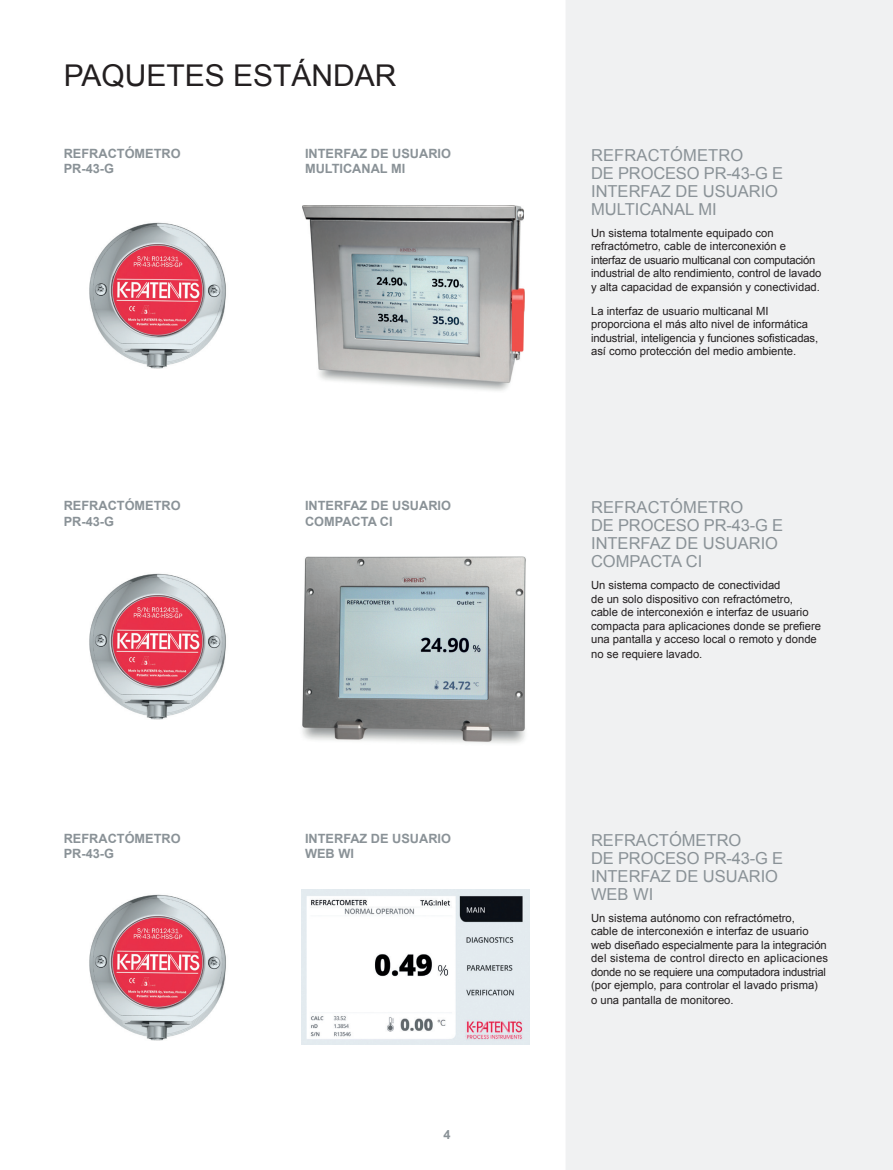
<style>
.page{position:relative;width:893px;height:1170px;background:#fff}
.page>*{position:absolute;margin:0;border:0;box-sizing:border-box;transform-origin:0 0}
.t1{font:30px "Arial";color:#231f20}
.t2{font:16.5px/18px "Arial";color:#8a9297}
.t3{font:700 12.75px/15.3px "Arial";color:#8a9297}
.Body_8_pt{font:11.25px/13.6px "Arial";color:#231f20}
</style>
<div class="page">
<div style="left:566px;top:0;width:327px;height:1169px;background:#f0f1f2"></div>
<img style="left:89px;top:222px;width:137px;height:147px">
<img style="left:89px;top:573px;width:137px;height:147px">
<img style="left:89px;top:894px;width:137px;height:147px">
<img style="left:302px;top:889px;width:227px;height:154px">
<img style="left:302px;top:206px;width:223px;height:185px">
<img style="left:302px;top:557px;width:224px;height:187px">
<h1 class="t1" style="left:64px;top:55px;width:334px">PAQUETES ESTÁNDAR</h1>
<h3 class="t3" style="left:64px;top:146px;width:118px">REFRACTÓMETRO<br>PR-43-G</h3>
<h3 class="t3" style="left:305px;top:146px;width:147px">INTERFAZ DE USUARIO<br>MULTICANAL MI</h3>
<h2 class="t2" style="left:591px;top:146px;width:194px">REFRACTÓMETRO<br>DE PROCESO PR-43-G E<br>INTERFAZ DE USUARIO<br>MULTICANAL MI</h2>
<p class="Body_8_pt" style="left:591px;top:226px;width:232px">Un sistema totalmente equipado con refractómetro, cable de interconexión e interfaz de usuario multicanal con computación industrial de alto rendimiento, control de lavado y alta capacidad de expansión y conectividad.</p>
<p class="Body_8_pt" style="left:591px;top:304px;width:229px">La interfaz de usuario multicanal MI proporciona el más alto nivel de informática industrial, inteligencia y funciones sofisticadas, así como protección del medio ambiente.</p>
<h3 class="t3" style="left:64px;top:498px;width:118px">REFRACTÓMETRO<br>PR-43-G</h3>
<h3 class="t3" style="left:305px;top:498px;width:147px">INTERFAZ DE USUARIO<br>COMPACTA CI</h3>
<h2 class="t2" style="left:591px;top:498px;width:194px">REFRACTÓMETRO<br>DE PROCESO PR-43-G E<br>INTERFAZ DE USUARIO<br>COMPACTA CI</h2>
<p class="Body_8_pt" style="left:591px;top:578px;width:232px">Un sistema compacto de conectividad<br>de un solo dispositivo con refractómetro, cable de interconexión e interfaz de usuario compacta para aplicaciones donde se prefiere una pantalla y acceso local o remoto y donde no se requiere lavado.</p>
<h3 class="t3" style="left:64px;top:831px;width:118px">REFRACTÓMETRO<br>PR-43-G</h3>
<h3 class="t3" style="left:305px;top:831px;width:147px">INTERFAZ DE USUARIO<br>WEB WI</h3>
<h2 class="t2" style="left:591px;top:831px;width:194px">REFRACTÓMETRO<br>DE PROCESO PR-43-G E<br>INTERFAZ DE USUARIO<br>WEB WI</h2>
<p class="Body_8_pt" style="left:591px;top:911px;width:239px">Un sistema autónomo con refractómetro,<br>cable de interconexión e interfaz de usuario web diseñado especialmente para la integración del sistema de control directo en aplicaciones donde no se requiere una computadora industrial (por ejemplo, para controlar el lavado prisma)<br>o una pantalla de monitoreo.</p>
<p class="t3" style="left:444px;top:1126px;width:9px">4</p>
</div>
